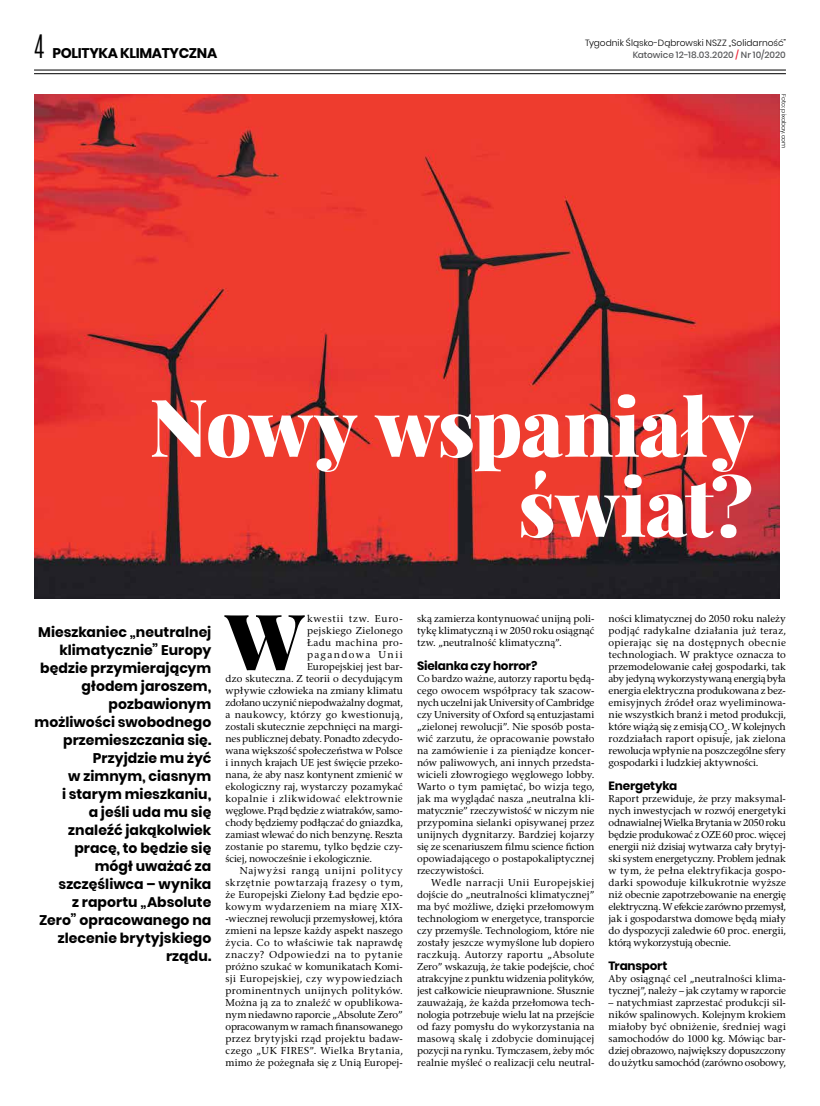
<style>
.page{position:relative;width:820px;height:1106px;background:#fff}
.page>*{position:absolute;margin:0;border:0;box-sizing:border-box;transform-origin:0 0}
.t1{font:900 80px/80px "Playfair Display";letter-spacing:-.015em;color:#fff;text-align:right}
.t2{font:900 77.7px "Playfair Display";color:#000}
.t3{font:700 14px/18px "Poppins";color:#000;text-align:right}
.t4{font:700 14px "Poppins";letter-spacing:-.025em;color:#000}
.t5{font:700 12px "Poppins";letter-spacing:-.02em;color:#000}
.t6{font:10px/12px "Rashel EFN";letter-spacing:.005em;color:#000;text-align:justify}
.t7{font:10px "Rashel EFN";letter-spacing:-.015em;color:#000}
.t8{font:10px "Rashel EFN";letter-spacing:.035em;color:#000}
.t9{font:10px "Rashel EFN";letter-spacing:-.02em;color:#000}
.t10{font:10px "Rashel EFN";letter-spacing:.025em;color:#000}
.t11{font:10px "Rashel EFN";letter-spacing:.055em;color:#000}
.t12{font:10px "Rashel EFN";letter-spacing:.045em;color:#000}
.t13{font:10px "Rashel EFN";letter-spacing:.03em;color:#000}
.t14{font:10px "Rashel EFN";letter-spacing:.075em;color:#000}
.t15{font:10px "Rashel EFN";letter-spacing:.04em;color:#000}
.t16{font:10px "Rashel EFN";letter-spacing:.08em;color:#000}
.t17{font:10px "Rashel EFN";letter-spacing:.135em;color:#000}
.t18{font:300 9px "Poppins";color:#000}
.t19{font:500 9px "Poppins";color:#58595b}
.t20{font:300 6px "Poppins";letter-spacing:.015em;color:#000}
.s1{font-family:"Antonio";font-weight:300;font-size:27px}
.s2{color:#ed1c2e}
</style>
<div class="page">
<hr style="left:34px;top:70px;width:751px;height:1px;background:#000">
<hr style="left:34px;top:73px;width:751px;height:1px;background:#000">
<img style="left:34px;top:94px;width:745px;height:504px">
<h3 class="t4" style="left:34px;top:45px;width:185px"><span class="s1">4</span> POLITYKA KLIMATYCZNA</h3>
<p class="t18" style="left:585px;top:38px;width:202px">Tygodnik Śląsko-Dąbrowski NSZZ „Solidarność”</p>
<p class="t19" style="left:632px;top:50px;width:155px">Katowice 12-18.03.2020 <span class="s2">/</span> Nr 10/2020</p>
<p class="t20" style="left:787px;top:94px;width:56px;rotate:90deg">Foto: pixabay.com</p>
<h1 class="t1" style="left:149px;top:386px;width:605px">Nowy wspaniały świat?</h1>
<p class="t3" style="left:35px;top:623px;width:178px">Mieszkaniec „neutralnej klimatycznie” Europy będzie przymierającym głodem jaroszem, pozbawionym możliwości swobodnego przemieszczania się.<br>Przyjdzie mu żyć<br>w zimnym, ciasnym<br>i starym mieszkaniu,<br>a jeśli uda mu się znaleźć jakąkolwiek pracę, to będzie się mógł uważać za szczęśliwca – wynika<br>z raportu „Absolute<br>Zero” opracowanego na zlecenie brytyjskiego rządu.</p>
<h2 class="t2" style="left:225px;top:591px;width:80px">W</h2>
<p class="t16" style="left:307px;top:612px;width:97px">kwestii tzw. Euro-</p>
<p class="t6" style="left:307px;top:624px;width:97px">pejskiego Zielonego</p>
<p class="t12" style="left:307px;top:636px;width:97px">Ładu machina pro-</p>
<p class="t17" style="left:307px;top:648px;width:97px">pagandowa Unii</p>
<p class="t6" style="left:307px;top:660px;width:97px">Europejskiej jest bar-</p>
<p class="t6" style="left:225px;top:672px;width:179px">dzo skuteczna. Z teorii o decydującym</p>
<p class="t6" style="left:225px;top:684px;width:179px">wpływie człowieka na zmiany klimatu</p>
<p class="t9" style="left:225px;top:696px;width:179px">zdołano uczynić niepodważalny dogmat,</p>
<p class="t10" style="left:225px;top:708px;width:179px">a naukowcy, którzy go kwestionują,</p>
<p class="t6" style="left:225px;top:720px;width:179px">zostali skutecznie zepchnięci na margi-</p>
<p class="t9" style="left:225px;top:732px;width:179px">nes publicznej debaty. Ponadto zdecydo-</p>
<p class="t6" style="left:225px;top:744px;width:179px">wana większość społeczeństwa w Polsce</p>
<p class="t6" style="left:225px;top:756px;width:179px">i innych krajach UE jest święcie przeko-</p>
<p class="t6" style="left:225px;top:768px;width:179px">nana, że aby nasz kontynent zmienić w</p>
<p class="t6" style="left:225px;top:780px;width:179px">ekologiczny raj, wystarczy pozamykać</p>
<p class="t8" style="left:225px;top:792px;width:179px">kopalnie i zlikwidować elektrownie</p>
<p class="t7" style="left:225px;top:804px;width:179px">węglowe. Prąd będzie z wiatraków, samo-</p>
<p class="t6" style="left:225px;top:816px;width:179px">chody będziemy podłączać do gniazdka,</p>
<p class="t6" style="left:225px;top:828px;width:179px">zamiast wlewać do nich benzynę. Reszta</p>
<p class="t6" style="left:225px;top:840px;width:179px">zostanie po staremu, tylko będzie czy-</p>
<p class="t7" style="left:225px;top:852px;width:148px">ściej, nowocześnie i ekologicznie.</p>
<p class="t14" style="left:240px;top:864px;width:165px">Najwyżsi rangą unijni politycy</p>
<p class="t12" style="left:225px;top:876px;width:179px">skrzętnie powtarzają frazesy o tym,</p>
<p class="t6" style="left:225px;top:888px;width:179px">że Europejski Zielony Ład będzie epo-</p>
<p class="t15" style="left:225px;top:900px;width:179px">kowym wydarzeniem na miarę XIX-</p>
<p class="t6" style="left:225px;top:912px;width:179px">-wiecznej rewolucji przemysłowej, która</p>
<p class="t6" style="left:225px;top:924px;width:179px">zmieni na lepsze każdy aspekt naszego</p>
<p class="t8" style="left:225px;top:936px;width:179px">życia. Co to właściwie tak naprawdę</p>
<p class="t11" style="left:225px;top:948px;width:179px">znaczy? Odpowiedzi na to pytanie</p>
<p class="t6" style="left:225px;top:960px;width:179px">próżno szukać w komunikatach Komi-</p>
<p class="t8" style="left:225px;top:972px;width:179px">sji Europejskiej, czy wypowiedziach</p>
<p class="t10" style="left:225px;top:984px;width:179px">prominentnych unijnych polityków.</p>
<p class="t6" style="left:225px;top:996px;width:179px">Można ją za to znaleźć w opublikowa-</p>
<p class="t6" style="left:225px;top:1008px;width:179px">nym niedawno raporcie „Absolute Zero”</p>
<p class="t7" style="left:225px;top:1020px;width:179px">opracowanym w ramach finansowanego</p>
<p class="t13" style="left:225px;top:1032px;width:179px">przez brytyjski rząd projektu badaw-</p>
<p class="t11" style="left:225px;top:1044px;width:179px">czego „UK FIRES”. Wielka Brytania,</p>
<p class="t6" style="left:225px;top:1056px;width:179px">mimo że pożegnała się z Unią Europej-</p>
<p class="t6" style="left:417px;top:612px;width:179px">ską zamierza kontynuować unijną poli&shy;tykę klimatyczną i w 2050 roku osiągnąć tzw. „neutralność klimatyczną”.</p>
<p class="t5" style="left:417px;top:659px;width:122px">Sielanka czy horror?</p>
<p class="t6" style="left:417px;top:672px;width:179px">Co bardzo ważne, autorzy raportu będą&shy;cego owocem współpracy tak szacow&shy;nych uczelni jak University of Cambridge czy University of Oxford są entuzjastami „zielonej rewolucji”. Nie sposób posta&shy;wić zarzutu, że opracowanie powstało na zamówienie i za pieniądze koncer&shy;nów paliwowych, ani innych przedsta&shy;wicieli złowrogiego węglowego lobby.<br>Warto o tym pamiętać, bo wizja tego, jak ma wyglądać nasza „neutralna kli&shy;matycznie” rzeczywistość w niczym nie przypomina sielanki opisywanej przez unijnych dygnitarzy. Bardziej kojarzy się ze scenariuszem filmu science fiction opowiadającego o postapokaliptycznej rzeczywistości.</p>
<p class="t6" style="left:417px;top:876px;width:179px;text-indent:14px">Wedle narracji Unii Europejskiej dojście do „neutralności klimatycznej” ma być możliwe, dzięki przełomowym technologiom w energetyce, transporcie czy przemyśle. Technologiom, które nie zostały jeszcze wymyślone lub dopiero raczkują. Autorzy raportu „Absolute Zero” wskazują, że takie podejście, choć atrakcyjne z punktu widzenia polityków, jest całkowicie nieuprawnione. Słusznie zauważają, że każda przełomowa tech&shy;nologia potrzebuje wielu lat na przejście od fazy pomysłu do wykorzystania na masową skalę i zdobycie dominującej pozycji na rynku. Tymczasem, żeby móc realnie myśleć o realizacji celu neutral-</p>
<p class="t6" style="left:608px;top:612px;width:179px">ności klimatycznej do 2050 roku należy podjąć radykalne działania już teraz, opierając się na dostępnych obecnie technologiach. W praktyce oznacza to przemodelowanie całej gospodarki, tak aby jedyną wykorzystywaną energią była energia elektryczna produkowana z bez&shy;emisyjnych źródeł oraz wyeliminowa&shy;nie wszystkich branż i metod produkcji, które wiążą się z emisją CO<sub>2</sub>. W kolejnych rozdziałach raport opisuje, jak zielona rewolucja wpłynie na poszczególne sfery gospodarki i ludzkiej aktywności.</p>
<p class="t5" style="left:608px;top:779px;width:70px">Energetyka</p>
<p class="t6" style="left:608px;top:792px;width:179px">Raport przewiduje, że przy maksymal&shy;nych inwestycjach w rozwój energetyki odnawialnej Wielka Brytania w 2050 roku będzie produkować z OZE 60 proc. więcej energii niż dzisiaj wytwarza cały brytyj&shy;ski system energetyczny. Problem jednak w tym, że pełna elektryfikacja gospo&shy;darki spowoduje kilkukrotnie wyższe niż obecnie zapotrzebowanie na energię elektryczną. W efekcie zarówno przemysł, jak i gospodarstwa domowe będą miały do dyspozycji zaledwie 60 proc. energii, którą wykorzystują obecnie.</p>
<p class="t5" style="left:608px;top:959px;width:60px">Transport</p>
<p class="t6" style="left:608px;top:972px;width:179px">Aby osiągnąć cel „neutralności klima&shy;tycznej”, należy – jak czytamy w raporcie</p>
<p class="t6" style="left:608px;top:996px;width:179px">– natychmiast zaprzestać produkcji sil&shy;ników spalinowych. Kolejnym krokiem miałoby być obniżenie, średniej wagi samochodów do 1000 kg. Mówiąc bar&shy;dziej obrazowo, największy dopuszczony do użytku samochód (zarówno osobowy,</p>
</div>
